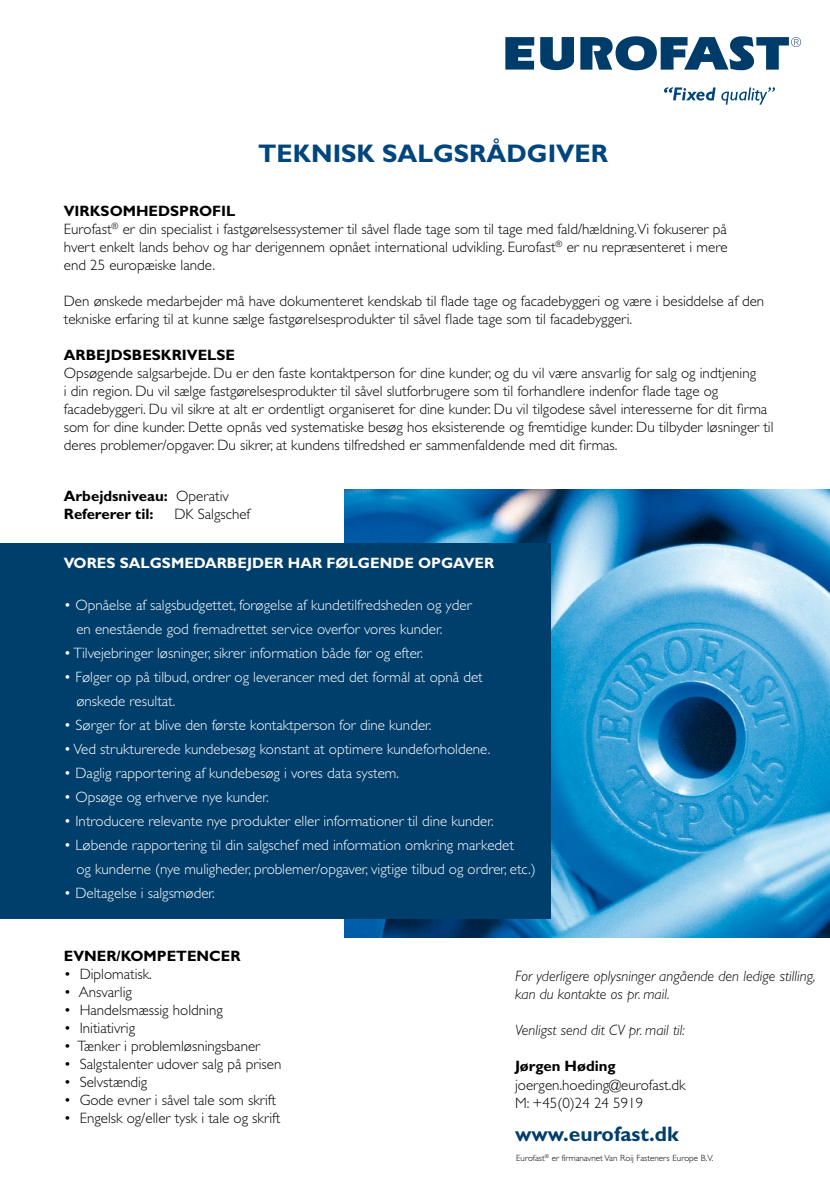
<style>
.page{position:relative;width:830px;height:1191px;background:#fff}
.page>*{position:absolute;margin:0;border:0;box-sizing:border-box;transform-origin:0 0}
.t1{font:700 25.5px "Gill Sans Std";color:#00457d}
.t2{font:700 21px "Gill Sans Std";color:#003e6b}
.t3{font:300 15px/18px "Gill Sans Std";color:#000}
.t4{font:300 15px/24px "Gill Sans Std";color:#fff}
.t5{font:italic 300 15px/18px "Gill Sans Std";color:#000}
.t6{font:700 15px/18px "Gill Sans Std";color:#000}
.t7{font:700 15px "Gill Sans Std";color:#fff}
.t8{font:300 9px "Gill Sans Std";color:#000}
.s1{font-weight:700}
.s2{font-weight:300}
</style>
<div class="page">
<img style="left:344px;top:489px;width:485px;height:449px">
<div style="left:0;top:543px;width:550px;height:375px;background:#003e6b"></div>
<svg style="left:505px;top:37px;width:29px;height:33px"></svg>
<svg style="left:540px;top:37px;width:33px;height:33px"></svg>
<svg style="left:580px;top:36px;width:220px;height:34px"></svg>
<svg style="left:664px;top:87px;width:51px;height:13px"></svg>
<svg style="left:721px;top:87px;width:53px;height:18px"></svg>
<h1 class="t1" style="left:258px;top:138px;width:19px">TEKN</h1>
<h1 class="t1" style="left:332px;top:138px;width:68px">ISK SALGSR</h1>
<h1 class="t1" style="left:486px;top:138px;width:105px">ÅDG IVER</h1>
<p class="t3" style="left:64px;top:202px;width:665px"><span class="s1">VI RKSOMHEDSPROFI L<br></span>Eurofast<sup>®</sup> er din specialist i fastgørelsessystemer til såvel flade tage som til tage med fald/hældning.Vi fokuserer på hvert enkelt lands behov og har derigennem opnået international udvikling. Eurofast<sup>®</sup> er nu repræsenteret i mere end 25 europæiske lande.</p>
<p class="t3" style="left:64px;top:292px;width:701px">Den ønskede medarbejder må have dokumenteret kendskab til flade tage og facadebyggeri og være i besiddelse af den tekniske erfaring til at kunne sælge fastgørelsesprodukter til såvel flade tage som til facadebyggeri.</p>
<p class="t6" style="left:64px;top:345px;width:173px">ARBEJDSBESKRIVELSE</p>
<p class="t3" style="left:64px;top:364px;width:710px">Opsøgende salgsarbejde. Du er den faste kontaktperson for dine kunder, og du vil være ansvarlig for salg og indtjening<br>i din region. Du vil sælge fastgørelsesprodukter til såvel slutforbrugere som til forhandlere indenfor flade tage og facadebyggeri. Du vil sikre at alt er ordentligt organiseret for dine kunder. Du vil tilgodese såvel interesserne for dit firma som for dine kunder. Dette opnås ved systematiske besøg hos eksisterende og fremtidige kunder. Du tilbyder løsninger til deres problemer/opgaver. Du sikrer, at kundens tilfredshed er sammenfaldende med dit firmas.</p>
<p class="t6" style="left:64px;top:486px;width:166px">ARBEJDSNIVEAU: <span class="s2">Operativ<br></span>REFERERER TIL:</p>
<p class="t3" style="left:174px;top:505px;width:77px">DK Salgschef</p>
<p class="t7" style="left:64px;top:554px;width:432px">VORES SALGSMEDARBEJDER HAR FØLGENDE OPGAVER</p>
<p class="t4" style="left:76px;top:593px;width:396px;text-indent:-13px">• Opnåelse af salgsbudgettet, forøgelse af kundetilfredsheden og yder en enestående god fremadrettet service overfor vores kunder.</p>
<p class="t4" style="left:64px;top:641px;width:361px">• Tilvejebringer løsninger, sikrer information både før og efter.</p>
<p class="t4" style="left:76px;top:665px;width:408px;text-indent:-13px">• Følger op på tilbud, ordrer og leverancer med det formål at opnå det ønskede resultat.</p>
<p class="t4" style="left:64px;top:713px;width:369px">• Sørger for at blive den første kontaktperson for dine kunder.</p>
<p class="t4" style="left:64px;top:737px;width:428px">• Ved strukturerede kundebesøg konstant at optimere kundeforholdene.</p>
<p class="t4" style="left:64px;top:761px;width:336px">• Daglig rapportering af kundebesøg i vores data system.</p>
<p class="t4" style="left:64px;top:785px;width:206px">• Opsøge og erhverve nye kunder.</p>
<p class="t4" style="left:64px;top:809px;width:431px">• Introducere relevante nye produkter eller informationer til dine kunder.</p>
<p class="t4" style="left:76px;top:833px;width:461px;text-indent:-13px">• Løbende rapportering til din salgschef med information omkring markedet<br>og kunderne (nye muligheder, problemer/opgaver, vigtige tilbud og ordrer, etc.)</p>
<p class="t4" style="left:64px;top:881px;width:152px">• Deltagelse i salgsmøder.</p>
<p class="t6" style="left:64px;top:946px;width:178px">EVNER/KOMPETENCER</p>
<p class="t3" style="left:64px;top:965px;width:90px">• Diplomatisk.</p>
<p class="t3" style="left:64px;top:983px;width:70px">• Ansvarlig</p>
<p class="t3" style="left:64px;top:1001px;width:160px">• Handelsmæssig holdning</p>
<p class="t3" style="left:64px;top:1019px;width:73px">• Initiativrig</p>
<p class="t3" style="left:64px;top:1037px;width:198px">• Tænker i problemløsningsbaner</p>
<p class="t3" style="left:64px;top:1055px;width:219px">• Salgstalenter udover salg på prisen</p>
<p class="t3" style="left:64px;top:1073px;width:85px">• Selvstændig</p>
<p class="t3" style="left:64px;top:1091px;width:214px">• Gode evner i såvel tale som skrift</p>
<p class="t3" style="left:64px;top:1109px;width:218px">• Engelsk og/eller tysk i tale og skrift</p>
<p class="t5" style="left:515px;top:967px;width:302px">For yderligere oplysninger angående den ledige stilling, kan du kontakte os pr. mail.</p>
<p class="t5" style="left:515px;top:1021px;width:171px">Venligst send dit CV pr. mail til:</p>
<p class="t6" style="left:515px;top:1057px;width:102px">JØRGEN HØDING</p>
<p class="t3" style="left:515px;top:1075px;width:172px">joergen.hoeding@eurofast.dk<br>M: +45(0)24 24 5919</p>
<h2 class="t2" style="left:515px;top:1121px;width:165px">WWW.EUROFAST.DK</h2>
<p class="t8" style="left:516px;top:1153px;width:199px">Eurofast<sup>®</sup> er firmanavnet Van Roij Fasteners Europe B.V.</p>
</div>
